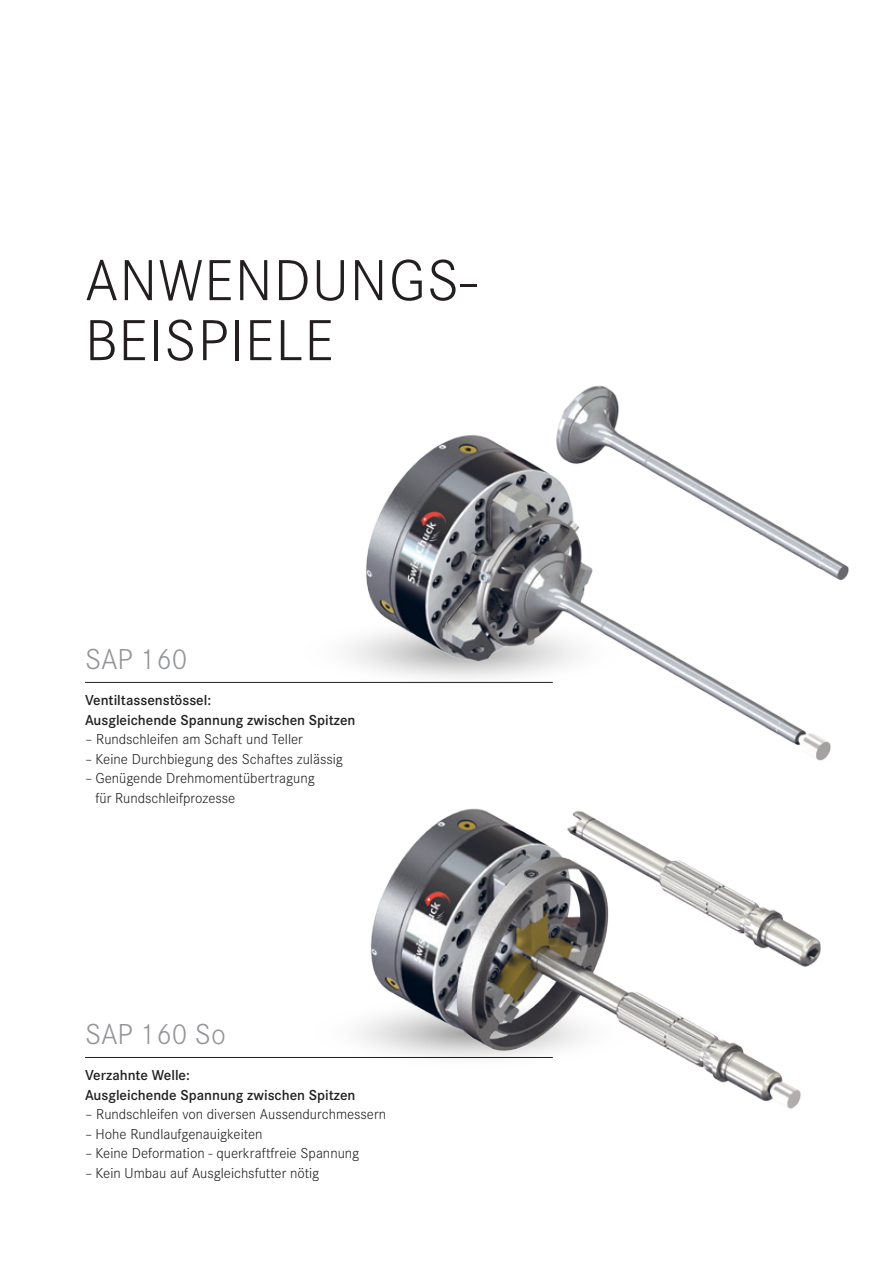
<style>
.page{position:relative;width:893px;height:1263px;background:#fff}
.page>*{position:absolute;margin:0;border:0;box-sizing:border-box;transform-origin:0 0}
.t1{font:300 60px/60px "Corporate S";letter-spacing:.02em;color:#231f20}
.t2{font:300 30px "Corporate S";color:#939598}
.t3{font:300 15px/19.5px "Corporate S";color:#231f20}
.t4{font:600 15px/19.5px "Corporate S";color:#231f20}
</style>
<div class="page">
<img style="left:317px;top:435px;width:514px;height:326px">
<img style="left:358px;top:808px;width:443px;height:301px">
<hr style="left:85px;top:682px;width:468px;height:1px;background:#231f20">
<hr style="left:85px;top:1057px;width:468px;height:1px;background:#231f20">
<img style="left:548px;top:808px;width:273px;height:173px">
<img style="left:544px;top:385px;width:305px;height:206px">
<h1 class="t1" style="left:85px;top:251px;width:394px">ANWENDUNGS-<br>BEISPIELE</h1>
<h2 class="t2" style="left:85px;top:642px;width:104px">SAP 160</h2>
<p class="t4" style="left:85px;top:691px;width:272px">Ventiltassenstössel:<br>Ausgleichende Spannung zwischen Spitzen</p>
<p class="t3" style="left:85px;top:730px;width:219px">– Rundschleifen am Schaft und Teller</p>
<p class="t3" style="left:85px;top:749px;width:259px">– Keine Durchbiegung des Schaftes zulässig</p>
<p class="t3" style="left:96px;top:769px;width:221px;text-indent:-10px">– Genügende Drehmomentübertragung für Rundschleifprozesse</p>
<h2 class="t2" style="left:85px;top:1017px;width:142px">SAP 160 So</h2>
<p class="t4" style="left:85px;top:1066px;width:272px">Verzahnte Welle:<br>Ausgleichende Spannung zwischen Spitzen</p>
<p class="t3" style="left:85px;top:1105px;width:303px">– Rundschleifen von diversen Aussendurchmessern</p>
<p class="t3" style="left:85px;top:1124px;width:179px">– Hohe Rundlaufgenauigkeiten</p>
<p class="t3" style="left:85px;top:1144px;width:276px">– Keine Deformation - querkraftfreie Spannung</p>
<p class="t3" style="left:85px;top:1163px;width:236px">– Kein Umbau auf Ausgleichsfutter nötig</p>
</div>
